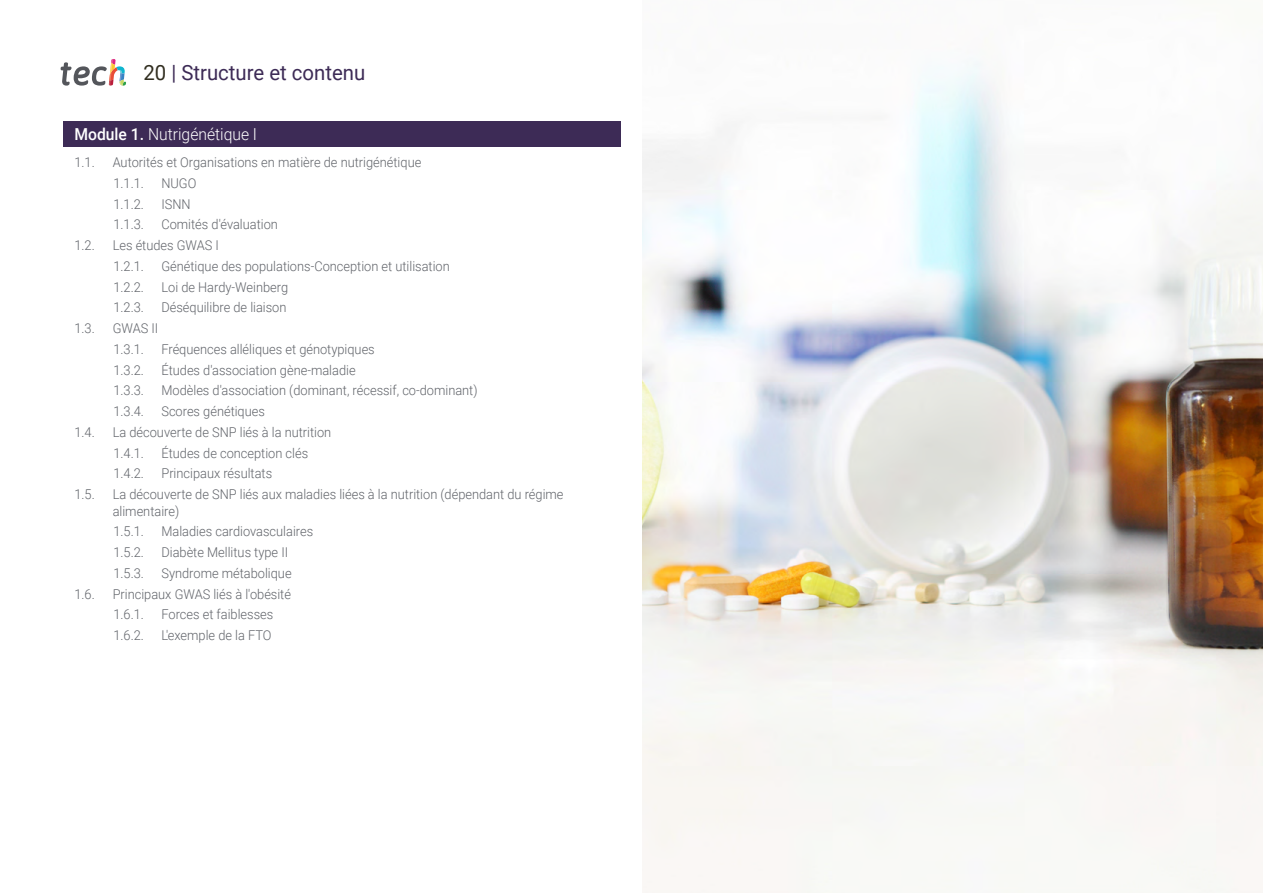
<style>
.page{position:relative;width:1263px;height:893px;background:#fff}
.page>*{position:absolute;margin:0;border:0;box-sizing:border-box;transform-origin:0 0}
.t1{font:21px "Roboto";color:#3d2b56}
.t2{font:300 16.5px "Roboto";color:#fff;scale:.95 1}
.t3{font:300 13.5px/20.7px "Roboto";color:#61646a;scale:.95 1}
.s1{color:#312e20}
.s2{font-weight:500}
</style>
<div class="page">
<div style="left:63px;top:121px;width:558px;height:25px;background:#3d2b56"></div>
<img style="left:642px;top:61px;width:621px;height:832px">
<svg style="left:61px;top:59px;width:65px;height:27px"></svg>
<h1 class="t1" style="left:144px;top:57px;width:223px"><span class="s1">20</span> | Structure et contenu</h1>
<p class="t2" style="left:74px;top:123px;width:194px"><span class="s2">Module 1.</span> Nutrigénétique I</p>
<p class="t3" style="left:74px;top:151px;width:23px">1.1.</p>
<p class="t3" style="left:113px;top:151px;width:326px">Autorités et Organisations en matière de nutrigénétique<br>1.1.1.</p>
<p class="t3" style="left:161px;top:172px;width:38px">NUGO</p>
<p class="t3" style="left:113px;top:193px;width:34px">1.1.2.</p>
<p class="t3" style="left:161px;top:193px;width:32px">ISNN</p>
<p class="t3" style="left:113px;top:214px;width:34px">1.1.3.</p>
<p class="t3" style="left:161px;top:214px;width:124px">Comités d'évaluation</p>
<p class="t3" style="left:74px;top:234px;width:23px">1.2.</p>
<p class="t3" style="left:113px;top:234px;width:113px">Les études GWAS I<br>1.2.1.</p>
<p class="t3" style="left:161px;top:255px;width:305px">Génétique des populations-Conception et utilisation</p>
<p class="t3" style="left:113px;top:276px;width:34px">1.2.2.</p>
<p class="t3" style="left:161px;top:276px;width:135px">Loi de Hardy-Weinberg</p>
<p class="t3" style="left:113px;top:297px;width:34px">1.2.3.</p>
<p class="t3" style="left:161px;top:297px;width:133px">Déséquilibre de liaison</p>
<p class="t3" style="left:74px;top:317px;width:23px">1.3.</p>
<p class="t3" style="left:113px;top:317px;width:49px">GWAS II<br>1.3.1.</p>
<p class="t3" style="left:161px;top:338px;width:226px">Fréquences alléliques et génotypiques</p>
<p class="t3" style="left:113px;top:359px;width:34px">1.3.2.</p>
<p class="t3" style="left:161px;top:359px;width:206px">Études d'association gène-maladie</p>
<p class="t3" style="left:113px;top:380px;width:34px">1.3.3.</p>
<p class="t3" style="left:161px;top:380px;width:334px">Modèles d'association (dominant, récessif, co-dominant)</p>
<p class="t3" style="left:113px;top:400px;width:34px">1.3.4.</p>
<p class="t3" style="left:161px;top:400px;width:110px">Scores génétiques</p>
<p class="t3" style="left:74px;top:421px;width:23px">1.4.</p>
<p class="t3" style="left:113px;top:421px;width:232px">La découverte de SNP liés à la nutrition<br>1.4.1.</p>
<p class="t3" style="left:161px;top:442px;width:156px">Études de conception clés</p>
<p class="t3" style="left:113px;top:463px;width:34px">1.4.2.</p>
<p class="t3" style="left:161px;top:463px;width:118px">Principaux résultats</p>
<p class="t3" style="left:74px;top:483px;width:23px">1.5.</p>
<p class="t3" style="left:113px;top:486px;width:476px;line-height:16.5px">La découverte de SNP liés aux maladies liées à la nutrition (dépendant du régime alimentaire)</p>
<p class="t3" style="left:113px;top:521px;width:34px">1.5.1.</p>
<p class="t3" style="left:161px;top:521px;width:161px">Maladies cardiovasculaires</p>
<p class="t3" style="left:113px;top:541px;width:34px">1.5.2.</p>
<p class="t3" style="left:161px;top:541px;width:135px">Diabète Mellitus type II</p>
<p class="t3" style="left:113px;top:562px;width:34px">1.5.3.</p>
<p class="t3" style="left:161px;top:562px;width:139px">Syndrome métabolique</p>
<p class="t3" style="left:74px;top:583px;width:23px">1.6.</p>
<p class="t3" style="left:113px;top:583px;width:189px">Principaux GWAS liés à l'obésité<br>1.6.1.</p>
<p class="t3" style="left:161px;top:604px;width:119px">Forces et faiblesses</p>
<p class="t3" style="left:113px;top:624px;width:34px">1.6.2.</p>
<p class="t3" style="left:161px;top:624px;width:117px">L'exemple de la FTO</p>
</div>
